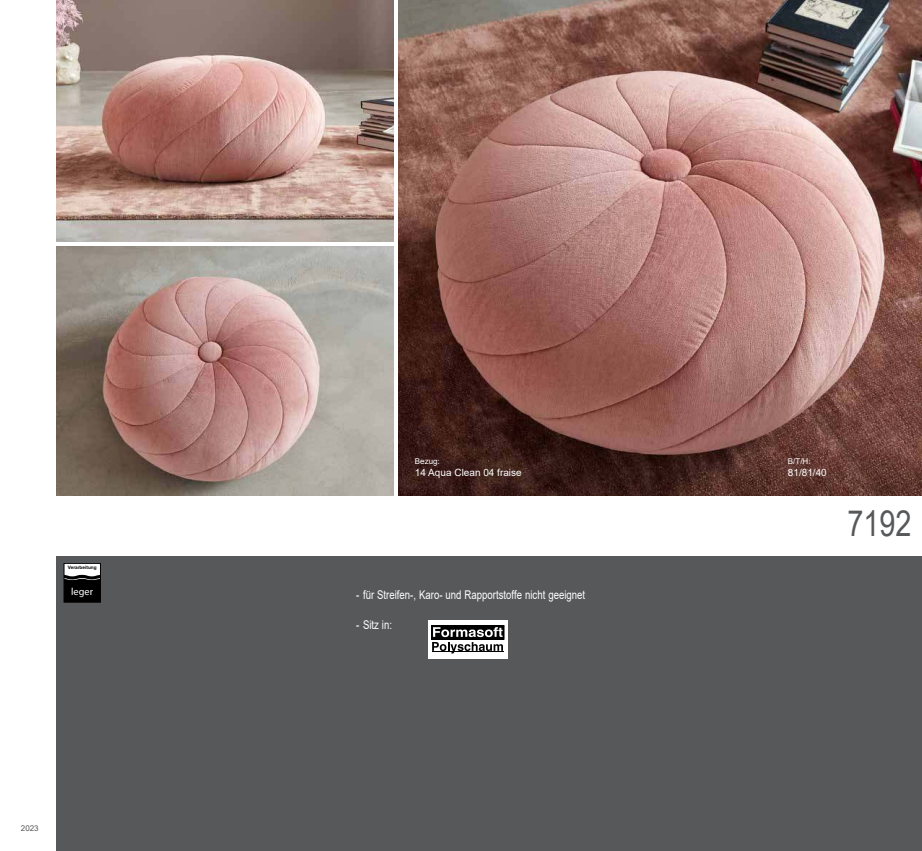
<style>
.page{position:relative;width:922px;height:851px;background:#fff}
.page>*{position:absolute;margin:0;border:0;box-sizing:border-box;transform-origin:0 0}
.t1{font:36px "Arial";color:#57585a;scale:.8 1}
.t2{font:12px "Arial";color:#fff;scale:.8 1}
.t3{font:10.3px "Myriad Pro";color:#fff}
.t4{font:10px "Arial";color:#fff}
.t5{font:8px "Arial";color:#fff}
.t6{font:8px "Arial";color:#57585a}
.t7{font:700 4.7px "Arial";color:#000}
</style>
<div class="page">
<div style="left:57px;top:556px;width:864px;height:294px;background:#57585a"></div>
<img style="left:398px;top:0;width:523px;height:496px">
<img style="left:57px;top:246px;width:336px;height:250px">
<img style="left:57px;top:0;width:336px;height:241px">
<div style="left:428px;top:620px;width:79px;height:38px;background:#fff"></div>
<svg style="left:431px;top:625px;width:73px;height:28px"></svg>
<div style="left:64px;top:563px;width:36px;height:39px;background:#fff"></div>
<svg style="left:66px;top:574px;width:33px;height:26px"></svg>
<div style="left:64px;top:563px;width:37px;height:39px;border:1px solid #000"></div>
<p class="t7" style="left:68px;top:565px;width:30px">Verarbeitung</p>
<p class="t3" style="left:71px;top:587px;width:23px">leger</p>
<p class="t6" style="left:21px;top:825px;width:19px">2023</p>
<p class="t5" style="left:415px;top:458px;width:26px">Bezug:</p>
<p class="t4" style="left:415px;top:468px;width:108px">14 Aqua Clean 04 fraise</p>
<p class="t2" style="left:356px;top:589px;width:288px">- für Streifen-, Karo- und Rapportstoffe nicht geeignet</p>
<p class="t2" style="left:356px;top:619px;width:47px">- Sitz in:</p>
<p class="t5" style="left:787px;top:458px;width:24px">B/T/H:</p>
<p class="t4" style="left:787px;top:468px;width:40px">81/81/40</p>
<h1 class="t1" style="left:847px;top:510px;width:82px">7192</h1>
</div>
